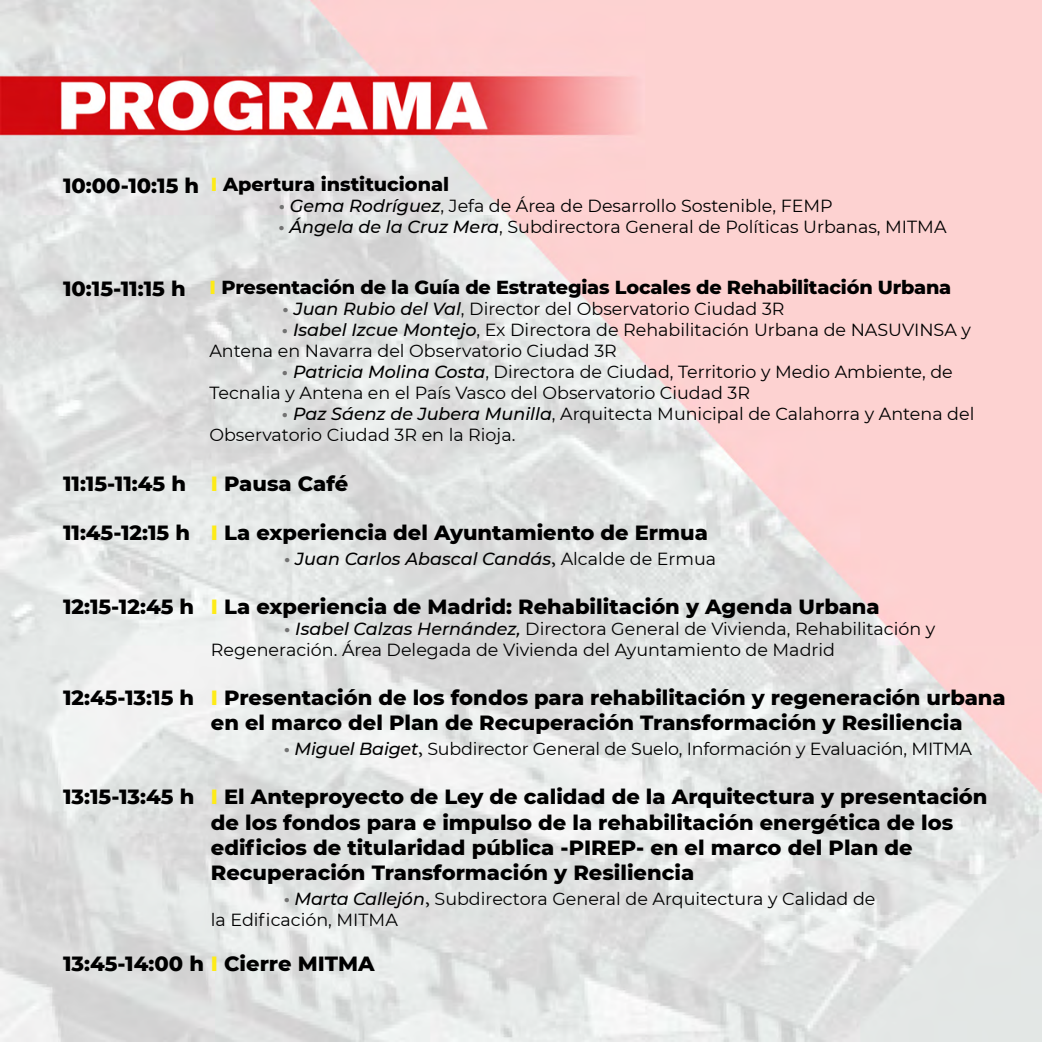
<style>
.page{position:relative;width:1042px;height:1042px;background:#fff}
.page>*{position:absolute;margin:0;border:0;box-sizing:border-box;transform-origin:0 0}
.t1{font:800 21px/25.2px "Montserrat";color:#000}
.t2{font:800 19.25px "Montserrat";letter-spacing:-.01em;color:#000}
.t3{font:17.5px/21px "Montserrat";color:#000}
.t4{font:italic 500 17.5px "Montserrat";color:#000}
.s1{color:#feeb17}
.s2{font-weight:700;color:#727272}
.s3{font-weight:500;font-style:italic}
.s4{font-weight:700;font-style:normal;color:#727272}
.s5{font-family:"Minion Pro";font-weight:400;font-style:normal;font-size:21px}
.s6{font-weight:400;font-style:normal}
.s7{font-family:"Minion Pro";font-size:21px}
</style>
<div class="page">
<img style="left:0;top:0;width:1042px;height:1042px">
<p class="t1" style="left:63px;top:171px;width:138px">10:00-10:15 h</p>
<p class="t2" style="left:211px;top:170px;width:240px"><span class="s1">I</span> Apertura institucional</p>
<p class="t3" style="left:279px;top:195px;width:555px"><span class="s2">•</span> <span class="s3">Gema Rodríguez</span>, Jefa de Área de Desarrollo Sostenible, FEMP</p>
<p class="t3" style="left:279px;top:216px;width:669px"><span class="s2">•</span> <span class="s3">Ángela de la Cruz Mera</span>, Subdirectora General de Políticas Urbanas, MITMA</p>
<p class="t1" style="left:63px;top:274px;width:124px">10:15-11:15 h</p>
<p class="t1" style="left:63px;top:470px;width:124px">11:15-11:45 h</p>
<p class="t1" style="left:63px;top:519px;width:129px">11:45-12:15 h</p>
<p class="t1" style="left:63px;top:593px;width:133px">12:15-12:45 h</p>
<p class="t1" style="left:63px;top:684px;width:133px">12:45-13:15 h</p>
<p class="t1" style="left:63px;top:783px;width:133px">13:15-13:45 h</p>
<p class="t2" style="left:209px;top:273px;width:743px"><span class="s1">I</span> Presentación de la Guía de Estrategias Locales de Rehabilitación Urbana</p>
<p class="t3" style="left:283px;top:298px;width:503px"><span class="s2">•</span> <span class="s3">Juan Rubio del Val</span>, Director del Observatorio Ciudad 3R</p>
<p class="t3" style="left:209px;top:319px;width:763px;text-indent:72px"><span class="s2">•</span> <span class="s3">Isabel Izcue Montejo</span>, Ex Directora de Rehabilitación Urbana de NASUVINSA y<br>Antena en Navarra del Observatorio Ciudad 3R</p>
<p class="t3" style="left:209px;top:361px;width:745px;text-indent:72px"><span class="s2">•</span> <span class="s3">Patricia Molina Costa</span>, Directora de Ciudad, Territorio y Medio Ambiente, de<br>Tecnalia y Antena en el País Vasco del Observatorio Ciudad 3R</p>
<p class="t3" style="left:209px;top:403px;width:766px;text-indent:72px"><span class="s2">•</span> <span class="s3">Paz Sáenz de Jubera Munilla</span>, Arquitecta Municipal de Calahorra y Antena del<br>Observatorio Ciudad 3R en la Rioja.</p>
<p class="t1" style="left:211px;top:470px;width:139px"><span class="s1">I</span> Pausa Café</p>
<p class="t1" style="left:211px;top:519px;width:498px"><span class="s1">I</span> La experiencia del Ayuntamiento de Ermua</p>
<p class="t4" style="left:284px;top:547px;width:433px"><span class="s4">•</span> Juan Carlos Abascal Candás<span class="s5">,</span> <span class="s6">Alcalde de Ermua</span></p>
<p class="t1" style="left:211px;top:593px;width:670px"><span class="s1">I</span> La experiencia de Madrid: Rehabilitación y Agenda Urbana</p>
<p class="t3" style="left:211px;top:618px;width:726px;text-indent:73px"><span class="s2">•</span> <span class="s3">Isabel Calzas Hernández,</span> Directora General de Vivienda, Rehabilitación y<br>Regeneración. Área Delegada de Vivienda del Ayuntamiento de Madrid</p>
<p class="t1" style="left:211px;top:684px;width:796px"><span class="s1">I</span> Presentación de los fondos para rehabilitación y regeneración urbana en el marco del Plan de Recuperación Transformación y Resiliencia</p>
<p class="t3" style="left:284px;top:738px;width:690px"><span class="s2">•</span> <span class="s3">Miguel Baiget</span><span class="s7">,</span> Subdirector General de Suelo, Información y Evaluación, MITMA</p>
<p class="t1" style="left:211px;top:783px;width:778px"><span class="s1">I</span> El Anteproyecto de Ley de calidad de la Arquitectura y presentación de los fondos para e impulso de la rehabilitación energética de los edificios de titularidad pública -PIREP- en el marco del Plan de Recuperación Transformación y Resiliencia</p>
<p class="t3" style="left:211px;top:888px;width:666px;text-indent:73px"><span class="s2">•</span> <span class="s3">Marta Callejón</span><span class="s7">,</span> Subdirectora General de Arquitectura y Calidad de la Edificación, MITMA</p>
<p class="t1" style="left:63px;top:950px;width:313px">13:45-14:00 h <span class="s1">I</span> Cierre MITMA</p>
</div>
